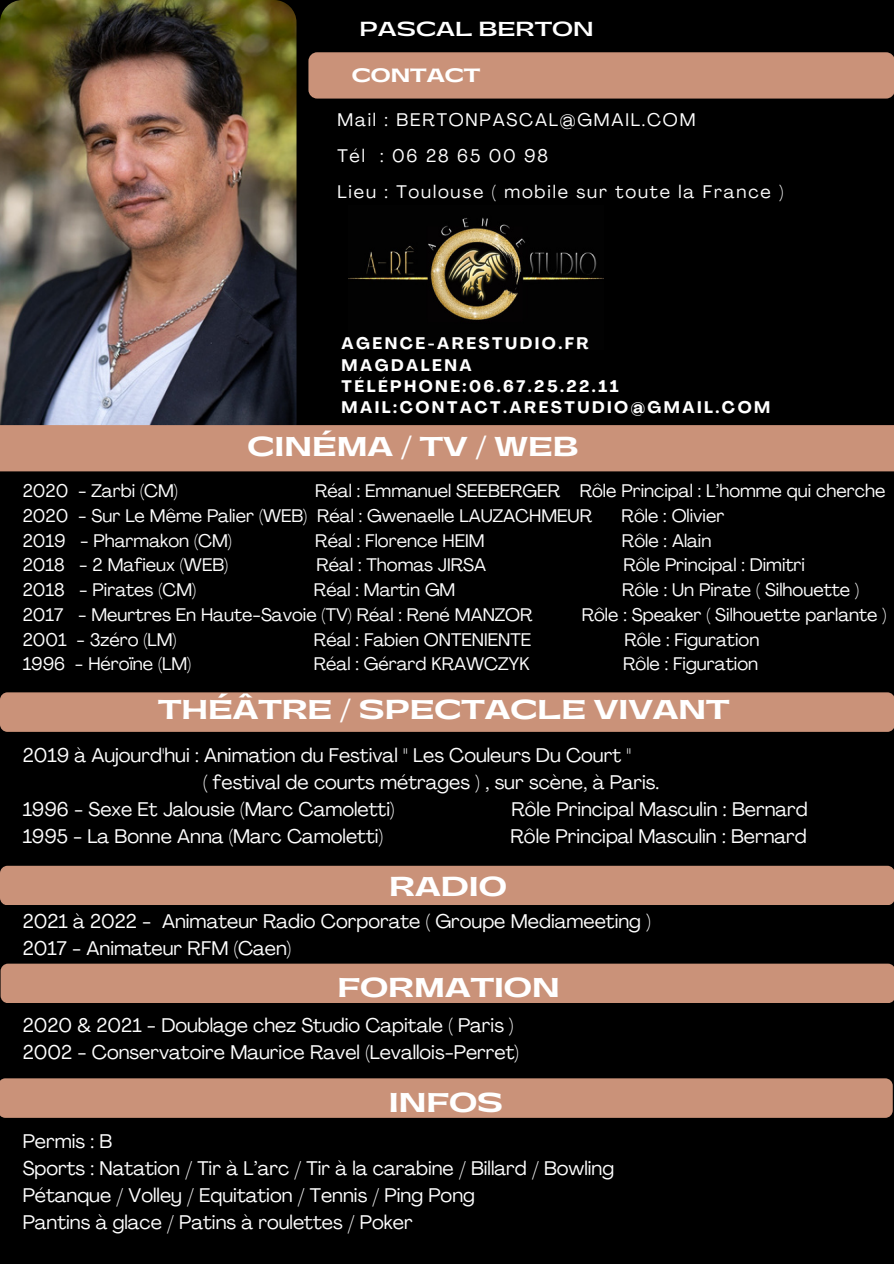
<style>
.page{position:relative;width:894px;height:1264px;background:#fff}
.page>*{position:absolute;margin:0;border:0;box-sizing:border-box;transform-origin:0 0}
.t1{font:800 25.5px "Gatwick";color:#fff}
.t2{font:19.5px/27px "Agrandir";color:#fff}
.t3{font:700 19.05px "Gatwick";color:#fff}
.t4{font:18px/24.8px "Agrandir";color:#fff}
.t5{font:18px/36px "Agrandir";letter-spacing:.1em;color:#fff}
.t6{font:800 18px "Gatwick";color:#fff}
.t7{font:700 16.5px/21.5px "Agrandir";letter-spacing:.15em;color:#fff}
</style>
<div class="page">
<div style="left:0;top:0;width:893px;height:1263px;background:#000"></div>
<img style="left:0;top:0;width:296px;height:444px;border-radius:23px">
<div style="left:0;top:425px;width:893px;height:46px;background:#ca9279"></div>
<div style="left:308px;top:52px;width:585px;height:46px;background:#ca9279"></div>
<img style="left:348px;top:217px;width:255px;height:103px">
<div style="left:0;top:1078px;width:892px;height:39px;background:#ca9279"></div>
<div style="left:0;top:865px;width:893px;height:40px;background:#ca9279"></div>
<div style="left:0;top:692px;width:893px;height:39px;background:#ca9279"></div>
<div style="left:1px;top:963px;width:892px;height:40px;background:#ca9279"></div>
<p class="t3" style="left:359px;top:20px;width:235px">PASCAL BERTON</p>
<p class="t6" style="left:352px;top:66px;width:130px">CONTACT</p>
<p class="t5" style="left:337px;top:103px;width:447px">Mail : BERTONPASCAL@GMAIL.COM<br>Tél : 06 28 65 00 98<br>Lieu : Toulouse ( mobile sur toute la France )</p>
<p class="t7" style="left:341px;top:334px;width:430px">AGENCE-ARESTUDIO.FR<br>MAGDALENA<br>TÉLÉPHONE:06.67.25.22.11<br>MAIL:CONTACT.ARESTUDIO@GMAIL.COM</p>
<h1 class="t1" style="left:247px;top:433px;width:332px">CINÉMA / TV / WEB</h1>
<p class="t4" style="left:23px;top:480px;width:864px;text-indent:292px">Réal : Emmanuel SEEBERGER Rôle Principal : L’homme qui cherche<br>2020 - Sur Le Même Palier (WEB) Réal : Gwenaelle LAUZACHMEUR</p>
<p class="t4" style="left:23px;top:480px;width:157px">2020 - Zarbi (CM)</p>
<p class="t4" style="left:621px;top:505px;width:104px">Rôle : Olivier</p>
<p class="t4" style="left:23px;top:529px;width:211px">2019 - Pharmakon (CM)</p>
<p class="t4" style="left:315px;top:529px;width:171px">Réal : Florence HEIM</p>
<p class="t4" style="left:621px;top:529px;width:91px">Rôle : Alain</p>
<p class="t4" style="left:23px;top:554px;width:207px">2018 - 2 Mafieux (WEB)</p>
<p class="t4" style="left:316px;top:554px;width:171px">Réal : Thomas JIRSA</p>
<p class="t4" style="left:623px;top:554px;width:183px">Rôle Principal : Dimitri</p>
<p class="t4" style="left:23px;top:579px;width:175px">2018 - Pirates (CM)</p>
<p class="t4" style="left:314px;top:579px;width:143px">Réal : Martin GM</p>
<p class="t4" style="left:622px;top:579px;width:238px">Rôle : Un Pirate ( Silhouette )</p>
<p class="t4" style="left:23px;top:604px;width:511px">2017 - Meurtres En Haute-Savoie (TV) Réal : René MANZOR</p>
<p class="t4" style="left:581px;top:604px;width:306px">Rôle : Speaker ( Silhouette parlante )</p>
<p class="t4" style="left:23px;top:628px;width:155px">2001 - 3zéro (LM)</p>
<p class="t4" style="left:314px;top:628px;width:219px">Réal : Fabien ONTENIENTE</p>
<p class="t4" style="left:624px;top:628px;width:136px">Rôle : Figuration</p>
<p class="t4" style="left:23px;top:653px;width:170px">1996 - Héroïne (LM)</p>
<p class="t4" style="left:314px;top:653px;width:217px">Réal : Gérard KRAWCZYK</p>
<p class="t4" style="left:623px;top:653px;width:136px">Rôle : Figuration</p>
<h1 class="t1" style="left:158px;top:697px;width:573px">THÉÂTRE / SPECTACLE VIVANT</h1>
<p class="t2" style="left:23px;top:743px;width:610px">2019 à Aujourd'hui : Animation du Festival " Les Couleurs Du Court "</p>
<p class="t2" style="left:203px;top:770px;width:457px">( festival de courts métrages ) , sur scène, à Paris.</p>
<p class="t2" style="left:23px;top:797px;width:373px">1996 - Sexe Et Jalousie (Marc Camoletti)</p>
<p class="t2" style="left:511px;top:797px;width:298px">Rôle Principal Masculin : Bernard</p>
<p class="t2" style="left:23px;top:824px;width:362px">1995 - La Bonne Anna (Marc Camoletti)</p>
<p class="t2" style="left:510px;top:824px;width:298px">Rôle Principal Masculin : Bernard</p>
<h1 class="t1" style="left:389px;top:874px;width:119px">RADIO</h1>
<p class="t2" style="left:23px;top:909px;width:629px">2021 à 2022 - Animateur Radio Corporate ( Groupe Mediameeting )<br>2017 - Animateur RFM (Caen)</p>
<h1 class="t1" style="left:337px;top:975px;width:224px">FORMATION</h1>
<p class="t2" style="left:23px;top:1013px;width:497px">2020 &amp; 2021 - Doublage chez Studio Capitale ( Paris )<br>2002 - Conservatoire Maurice Ravel (Levallois-Perret)</p>
<h1 class="t1" style="left:389px;top:1089px;width:116px">INFOS</h1>
<p class="t2" style="left:23px;top:1129px;width:592px">Permis : B<br>Sports : Natation / Tir à L’arc / Tir à la carabine / Billard / Bowling Pétanque / Volley / Equitation / Tennis / Ping Pong<br>Pantins à glace / Patins à roulettes / Poker</p>
</div>
